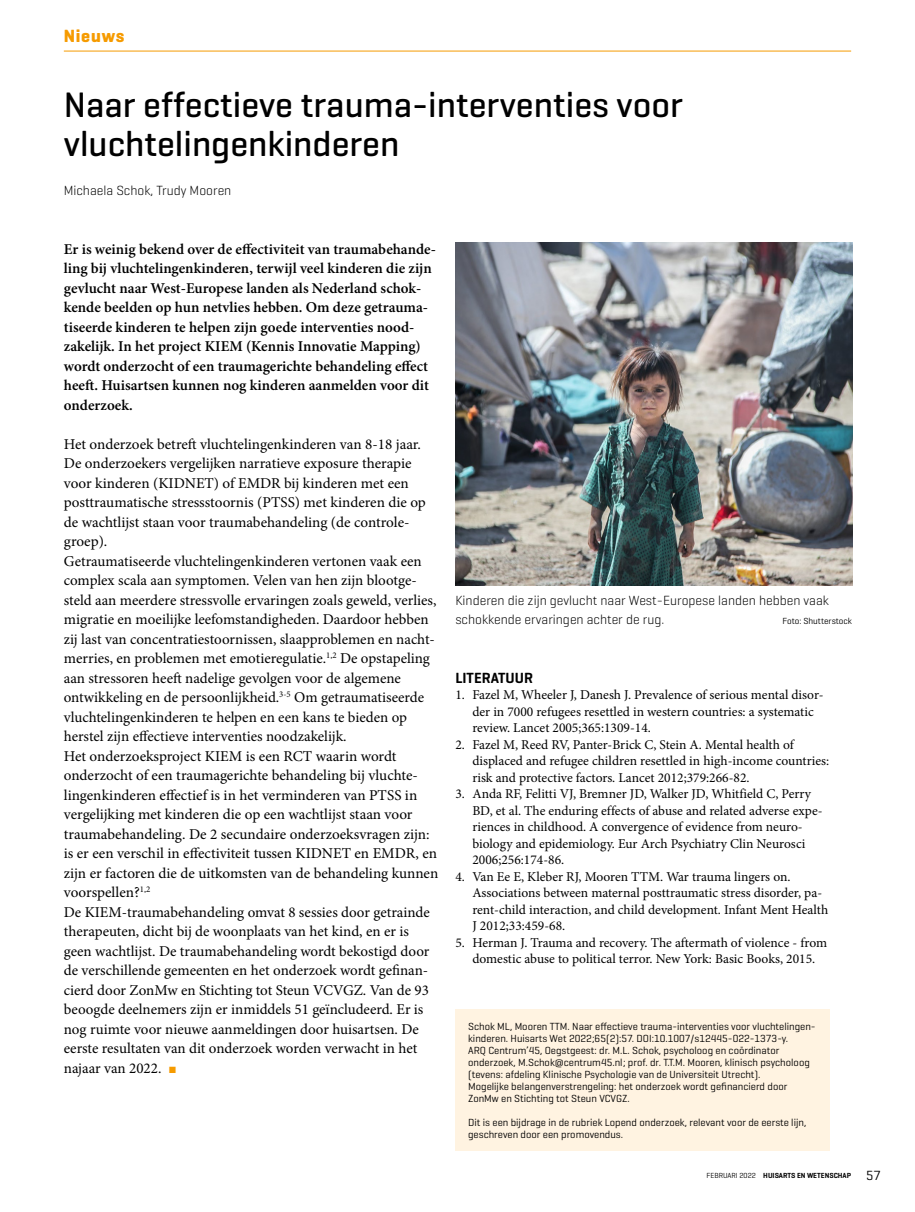
<style>
.page{position:relative;width:915px;height:1212px;background:#fff}
.page>*{position:absolute;margin:0;border:0;box-sizing:border-box;transform-origin:0 0}
.Title_artikelkop{font:500 36px/39px "Geogrotesque";color:#000}
.t1{font:700 18px "Geogrotesque";letter-spacing:.04em;color:#f69b00}
.Para_broodtekst{font:15px/19.5px "Minion Pro";color:#000}
.Para_intro{font:600 15px/19.5px "Minion Pro";color:#000}
.Bibliography_Heading{font:600 15px "Geogrotesque";color:#000}
.t2{font:13.5px/16.5px "Minion Pro";color:#000}
.Image_Caption_figuur{font:300 13.5px/19.5px "Geogrotesque";color:#000}
.Author_auteur{font:300 13.5px "Geogrotesque";color:#000}
.t3{font:13.5px "Geogrotesque";color:#000}
.Biography_auteursinf{font:10.5px/12px "Geogrotesque";color:#000}
.Image_Caption_figuur-2{font:9px "Geogrotesque";color:#000}
.t4{font:600 7.5px "Geogrotesque";color:#000}
.s1{color:#f69b00}
.s2{font-weight:400}
</style>
<div class="page">
<hr style="left:64px;top:51px;width:786px;height:1px;background:#f69b00">
<div style="left:455px;top:1009px;width:374px;height:142px;background:#fff3e1"></div>
<img style="left:455px;top:243px;width:396px;height:342px">
<p class="t1" style="left:64px;top:25px;width:62px">Nieuws</p>
<p class="Title_artikelkop" style="left:64px;top:85px;width:620px">Naar effectieve trauma-interventies voor vluchtelingenkinderen</p>
<p class="Author_auteur" style="left:64px;top:182px;width:169px">Michaela Schok, Trudy Mooren</p>
<p class="Para_intro" style="left:64px;top:239px;width:373px">Er is weinig bekend over de effectiviteit van traumabehande&shy;ling bij vluchtelingenkinderen, terwijl veel kinderen die zijn gevlucht naar West-Europese landen als Nederland schok&shy;kende beelden op hun netvlies hebben. Om deze getrauma&shy;tiseerde kinderen te helpen zijn goede interventies nood&shy;zakelijk. In het project KIEM (Kennis Innovatie Mapping) wordt onderzocht of een traumagerichte behandeling effect heeft. Huisartsen kunnen nog kinderen aanmelden voor dit onderzoek.</p>
<p class="Para_broodtekst" style="left:64px;top:434px;width:363px">Het onderzoek betreft vluchtelingenkinderen van 8-18 jaar.<br>De onderzoekers vergelijken narratieve exposure therapie voor kinderen (KIDNET) of EMDR bij kinderen met een posttraumatische stressstoornis (PTSS) met kinderen die op de wachtlijst staan voor traumabehandeling (de controle&shy;groep).</p>
<p class="Para_broodtekst" style="left:64px;top:551px;width:374px">Getraumatiseerde vluchtelingenkinderen vertonen vaak een complex scala aan symptomen. Velen van hen zijn blootge&shy;steld aan meerdere stressvolle ervaringen zoals geweld, verlies, migratie en moeilijke leefomstandigheden. Daardoor hebben zij last van concentratiestoornissen, slaapproblemen en nacht&shy;merries, en problemen met emotieregulatie.<sup>1,2</sup> De opstapeling aan stressoren heeft nadelige gevolgen voor de algemene ontwikkeling en de persoonlijkheid.<sup>3-5</sup> Om getraumatiseerde vluchtelingenkinderen te helpen en een kans te bieden op herstel zijn effectieve interventies noodzakelijk.</p>
<p class="Para_broodtekst" style="left:64px;top:746px;width:376px">Het onderzoeksproject KIEM is een RCT waarin wordt onderzocht of een traumagerichte behandeling bij vluchte&shy;lingenkinderen effectief is in het verminderen van PTSS in vergelijking met kinderen die op een wachtlijst staan voor traumabehandeling. De 2 secundaire onderzoeksvragen zijn: is er een verschil in effectiviteit tussen KIDNET en EMDR, en zijn er factoren die de uitkomsten van de behandeling kunnen voorspellen?<sup>1,2</sup></p>
<p class="Para_broodtekst" style="left:64px;top:902px;width:367px">De KIEM-traumabehandeling omvat 8 sessies door getrainde therapeuten, dicht bij de woonplaats van het kind, en er is geen wachtlijst. De traumabehandeling wordt bekostigd door de verschillende gemeenten en het onderzoek wordt gefinan&shy;cierd door ZonMw en Stichting tot Steun VCVGZ. Van de 93 beoogde deelnemers zijn er inmiddels 51 geïncludeerd. Er is nog ruimte voor nieuwe aanmeldingen door huisartsen. De eerste resultaten van dit onderzoek worden verwacht in het najaar van 2022. <span class="s1">■</span></p>
<p class="Image_Caption_figuur" style="left:455px;top:590px;width:375px">Kinderen die zijn gevlucht naar West-Europese landen hebben vaak schokkende ervaringen achter de rug.</p>
<p class="Image_Caption_figuur-2" style="left:782px;top:616px;width:71px">Foto: Shutterstock</p>
<p class="Bibliography_Heading" style="left:455px;top:668px;width:79px">LITERATUUR</p>
<p class="t2" style="left:472px;top:687px;width:352px;text-indent:-17px">1. Fazel M, Wheeler J, Danesh J. Prevalence of serious mental disor&shy;der in 7000 refugees resettled in western countries: a systematic review. Lancet 2005;365:1309-14.</p>
<p class="t2" style="left:472px;top:736px;width:358px;text-indent:-17px">2. Fazel M, Reed RV, Panter-Brick C, Stein A. Mental health of displaced and refugee children resettled in high-income countries: risk and protective factors. Lancet 2012;379:266-82.</p>
<p class="t2" style="left:472px;top:786px;width:351px;text-indent:-17px">3. Anda RF, Felitti VJ, Bremner JD, Walker JD, Whitfield C, Perry BD, et al. The enduring effects of abuse and related adverse expe&shy;riences in childhood. A convergence of evidence from neuro&shy;biology and epidemiology. Eur Arch Psychiatry Clin Neurosci 2006;256:174-86.</p>
<p class="t2" style="left:472px;top:868px;width:357px;text-indent:-17px">4. Van Ee E, Kleber RJ, Mooren TTM. War trauma lingers on.<br>Associations between maternal posttraumatic stress disorder, pa&shy;rent-child interaction, and child development. Infant Ment Health J 2012;33:459-68.</p>
<p class="t2" style="left:455px;top:934px;width:373px;text-align:center">5. Herman J. Trauma and recovery. The aftermath of violence - from domestic abuse to political terror. New York: Basic Books, 2015.</p>
<p class="Biography_auteursinf" style="left:468px;top:1020px;width:349px">Schok ML, Mooren TTM. Naar effectieve trauma-interventies voor vluchtelingen&shy;kinderen. Huisarts Wet 2022;65(2):57. DOI :10.1007/s12445-022-1373-y.</p>
<p class="Biography_auteursinf" style="left:468px;top:1044px;width:343px">ARQ Centrum’45, Oegstgeest: dr. M.L. Schok, psycholoog en coördinator onderzoek, M.Schok@centrum45.nl; prof. dr. T.T.M. Mooren, klinisch psycholoog (tevens: afdeling Klinische Psychologie van de U niversiteit Utrecht).</p>
<p class="Biography_auteursinf" style="left:468px;top:1080px;width:321px">Mogelijke belangenverstrengeling: het onderzoek wordt gefinancierd door<br>ZonMw en Stichting tot Steun VCVGZ.</p>
<p class="Biography_auteursinf" style="left:468px;top:1116px;width:339px">Dit is een bijdrage in de rubriek Lopend onderzoek, relevant voor de eerste lijn, geschreven door een promovendus.</p>
<p class="t4" style="left:706px;top:1171px;width:146px"><span class="s2">februari 2022</span> HUISARTS EN WETENSCHAP</p>
<p class="t3" style="left:866px;top:1166px;width:16px">57</p>
</div>
